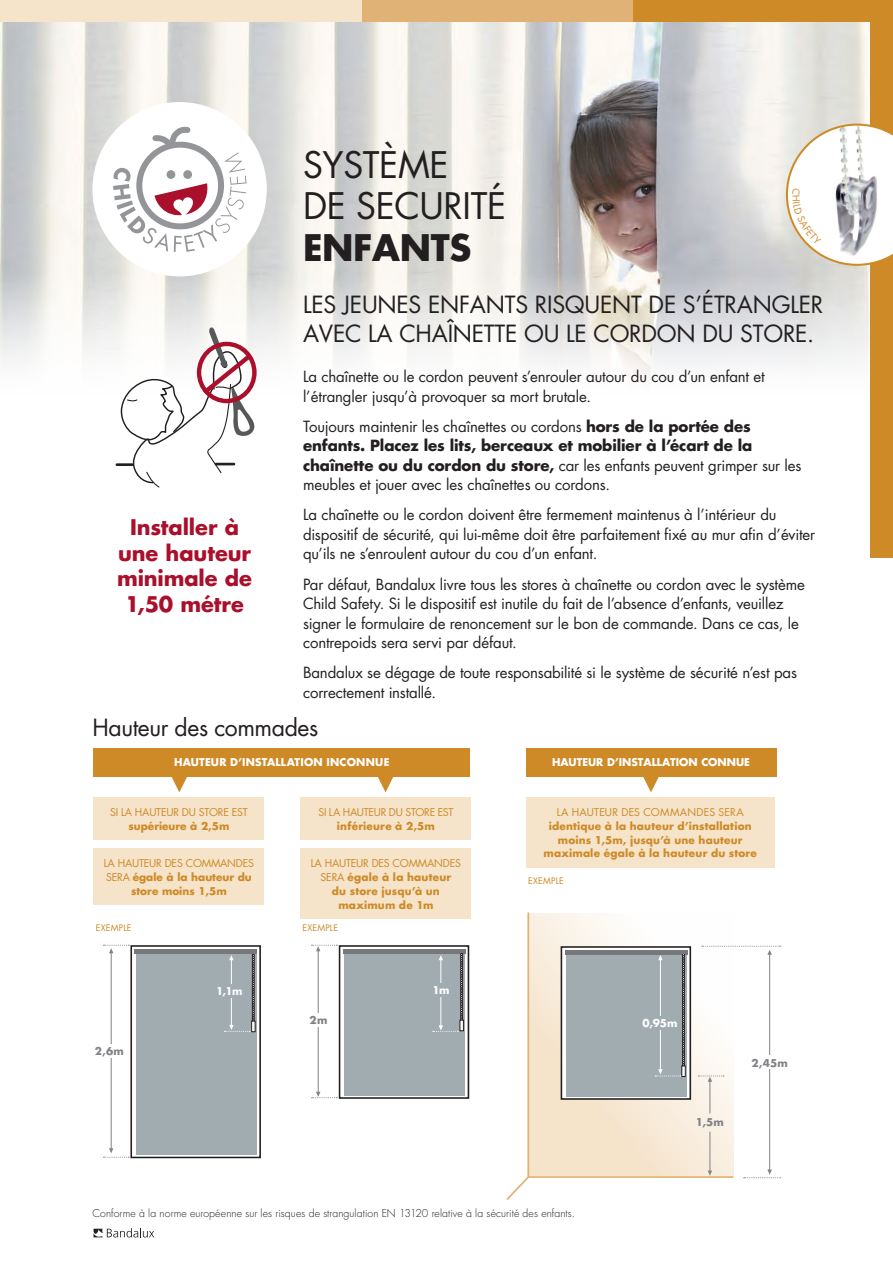
<style>
.page{position:relative;width:893px;height:1263px;background:#fff}
.page>*{position:absolute;margin:0;border:0;box-sizing:border-box;transform-origin:0 0}
.t1{font:35.7px/41.7px "Futura";color:#231f20}
.t2{font:700 35.7px "Futura";letter-spacing:-.01em;color:#231f20}
.t3{font:22.95px "Futura";letter-spacing:-.01em;color:#231f20}
.t4{font:700 21px/25.5px "Futura";letter-spacing:-.005em;color:#aa0f2b;text-align:center}
.t5{font:15px/19.5px "Futura";letter-spacing:-.01em;color:#231f20}
.t6{font:700 10.5px/14px "Futura";letter-spacing:.015em;color:#ce8a26;text-align:center}
.t7{font:10.5px "Futura";letter-spacing:-.02em;color:#ce8a26}
.t8{font:300 10.5px "Futura";letter-spacing:.005em;color:#231f20}
.t9{font:700 10.5px "Futura";color:#fff}
.t10{font:700 10.5px "Futura";letter-spacing:.02em;color:#fff}
.t11{font:10.5px "Futura";letter-spacing:.025em;color:#ce8a26}
.t12{font:700 10.5px "Futura";letter-spacing:.005em;color:#808285}
.t13{font:8.7px "Futura";letter-spacing:.02em;color:#ce8a26}
.s1{font-weight:700}
</style>
<div class="page">
<svg style="left:94px;top:1228px;width:60px;height:9px"></svg>
<img style="left:0;top:21px;width:871px;height:373px">
<div style="left:92px;top:102px;width:175px;height:174px;background:#fff;border-radius:50%"></div>
<svg style="left:113px;top:122px;width:133px;height:130px"></svg>
<hr style="left:117px;top:463px;width:15px;height:3px;background:#231f20">
<svg style="left:120px;top:327px;width:137px;height:161px"></svg>
<div style="left:526px;top:797px;width:249px;height:70px;background:#f5e3ca"></div>
<svg style="left:636px;top:776px;width:30px;height:16px"></svg>
<div style="left:526px;top:748px;width:250px;height:28px;background:#ce8a26"></div>
<svg style="left:529px;top:913px;width:204px;height:263px"></svg>
<div style="left:561px;top:947px;width:129px;height:152px;background:linear-gradient(to right,#fff,#fff)"></div>
<div style="left:561px;top:946px;width:130px;height:154px;border:2px solid #231f20"></div>
<div style="left:566px;top:955px;width:120px;height:141px;background:#a1acb1"></div>
<hr style="left:527px;top:912px;width:2px;height:265px;background:#e1b275">
<hr style="left:528px;top:1176px;width:205px;height:2px;background:#e1b275">
<svg style="left:506px;top:1174px;width:25px;height:26px"></svg>
<div style="left:301px;top:797px;width:170px;height:42px;background:#f5e3ca"></div>
<div style="left:94px;top:797px;width:170px;height:42px;background:#f5e3ca"></div>
<div style="left:301px;top:849px;width:170px;height:70px;background:#f5e3ca"></div>
<div style="left:94px;top:849px;width:170px;height:56px;background:#f5e3ca"></div>
<svg style="left:165px;top:776px;width:29px;height:16px"></svg>
<svg style="left:371px;top:776px;width:29px;height:16px"></svg>
<div style="left:94px;top:748px;width:376px;height:28px;background:#ce8a26"></div>
<div style="left:131px;top:946px;width:129px;height:211px;background:linear-gradient(to bottom,#fff,#fff)"></div>
<div style="left:130px;top:945px;width:131px;height:213px;border:2px solid #231f20"></div>
<div style="left:136px;top:954px;width:120px;height:201px;background:#a1acb1"></div>
<svg style="left:344px;top:1032px;width:121px;height:64px"></svg>
<div style="left:339px;top:945px;width:130px;height:154px;border:2px solid #231f20"></div>
<div style="left:344px;top:954px;width:120px;height:141px;background:#a1acb1"></div>
<hr style="left:318px;top:948px;width:1px;height:146px;background:#808285">
<svg style="left:311px;top:945px;width:26px;height:6px"></svg>
<svg style="left:311px;top:1092px;width:26px;height:6px"></svg>
<div style="left:301px;top:1013px;width:34px;height:14px;background:#fff"></div>
<hr style="left:709px;top:1132px;width:1px;height:39px;background:#808285">
<svg style="left:708px;top:1170px;width:4px;height:6px"></svg>
<svg style="left:343px;top:949px;width:123px;height:83px"></svg>
<svg style="left:565px;top:950px;width:122px;height:127px"></svg>
<svg style="left:698px;top:1075px;width:26px;height:7px"></svg>
<hr style="left:709px;top:1081px;width:1px;height:32px;background:#808285">
<hr style="left:769px;top:952px;width:1px;height:220px;background:#808285">
<svg style="left:702px;top:946px;width:79px;height:9px"></svg>
<svg style="left:744px;top:1169px;width:37px;height:9px"></svg>
<div style="left:749px;top:1055px;width:41px;height:14px;background:#fff"></div>
<hr style="left:111px;top:950px;width:1px;height:201px;background:#808285">
<svg style="left:103px;top:945px;width:154px;height:87px"></svg>
<svg style="left:103px;top:1148px;width:26px;height:10px"></svg>
<div style="left:92px;top:1044px;width:34px;height:13px;background:#fff"></div>
<div style="left:0;top:0;width:397px;height:21px;background:#f5e3ca"></div>
<div style="left:619px;top:0;width:274px;height:21px;background:#ce8a26"></div>
<div style="left:362px;top:0;width:270px;height:21px;background:#e1b275"></div>
<div style="left:871px;top:0;width:22px;height:558px;background:#ce8a26"></div>
<svg style="left:786px;top:124px;width:107px;height:142px"></svg>
<h1 class="t1" style="left:303px;top:143px;width:142px">SYSTÈME<br>DE SECURIT</h1>
<h1 class="t1" style="left:487px;top:185px;width:21px">É</h1>
<h1 class="t2" style="left:303px;top:223px;width:170px">ENFANTS</h1>
<h3 class="t4" style="left:117px;top:514px;width:136px">Installer à une hauteur minimale de<br>1,50 métre</h3>
<h2 class="t3" style="left:303px;top:288px;width:12px">LES</h2>
<h2 class="t3" style="left:343px;top:288px;width:206px">JEUNES ENFANTS RISQUE</h2>
<h2 class="t3" style="left:612px;top:288px;width:190px">NT DE S’ÉTRANGLER</h2>
<h2 class="t3" style="left:303px;top:318px;width:181px">AVEC LA CHAÎNETTE</h2>
<h2 class="t3" style="left:524px;top:318px;width:292px">OU LE CORDON DU STORE .</h2>
<p class="t5" style="left:303px;top:367px;width:463px">La chaînette ou le cordon peuvent s’enrouler autour du cou d’un enfant et l’étrangler jusqu’à provoquer sa mort brutale.</p>
<p class="t5" style="left:303px;top:416px;width:500px">Toujours maintenir les chaînettes ou cordons <span class="s1">hors de la portée des enfants. Placez les lits, berceaux et mobilier à l’écart de la chaînette ou du cordon du store,</span> car les enfants peuvent grimper sur les meubles et jouer avec les chaînettes ou cordons.</p>
<p class="t5" style="left:303px;top:505px;width:514px">La chaînette ou le cordon doivent être fermement maintenus à l’intérieur du dispositif de sécurité, qui lui-même doit être parfaitement fixé au mur afin d’éviter qu’ils ne s’enroulent autour du cou d’un enfant.</p>
<p class="t5" style="left:303px;top:574px;width:503px">Par défaut, Bandalux livre tous les stores à chaînette ou cordon avec le système Child Safety. Si le dispositif est inutile du fait de l’absence d’enfants, veuillez signer le formulaire de renoncement sur le bon de commande. Dans ce cas, le contrepoids sera servi par défaut.</p>
<p class="t5" style="left:303px;top:663px;width:495px">Bandalux se dégage de toute responsabilité si le système de sécurité n’est pas correctement installé.</p>
<h2 class="t3" style="left:92px;top:711px;width:227px">Hauteur des commades</h2>
<p class="t10" style="left:174px;top:755px;width:217px">HAUTEUR D’INSTALLATION INCONNUE</p>
<p class="t7" style="left:110px;top:804px;width:40px">SI LA HAUTEUR</p>
<p class="t7" style="left:182px;top:804px;width:56px">DUSTORE EST</p>
<p class="t6" style="left:128px;top:818px;width:102px">supérieure à 2,5m</p>
<p class="t7" style="left:104px;top:856px;width:29px">LA HAUTEUR</p>
<p class="t7" style="left:165px;top:856px;width:84px">DES COMMANDES</p>
<p class="t7" style="left:106px;top:870px;width:7px">SERA</p>
<p class="t6" style="left:131px;top:870px;width:122px;text-align:left">égale à la hauteur du store moins 1,5m</p>
<p class="t7" style="left:318px;top:804px;width:39px">SI LA HAUTEUR</p>
<p class="t7" style="left:389px;top:804px;width:54px">DUSTORE EST</p>
<p class="t6" style="left:337px;top:818px;width:99px">inférieure à 2,5m</p>
<p class="t7" style="left:311px;top:856px;width:29px">LA HAUTEUR</p>
<p class="t7" style="left:372px;top:856px;width:84px">DES COMMANDES</p>
<p class="t7" style="left:321px;top:870px;width:7px">SERA</p>
<p class="t6" style="left:347px;top:870px;width:105px">égale à la hauteur</p>
<p class="t6" style="left:332px;top:884px;width:109px">du store jusqu’à un</p>
<p class="t6" style="left:338px;top:898px;width:97px">maximum de 1m</p>
<p class="t13" style="left:96px;top:922px;width:32px">EXEMPLE</p>
<p class="t13" style="left:303px;top:922px;width:32px">EXEMPLE</p>
<p class="t9" style="left:552px;top:755px;width:199px">HAUTEUR D’INSTALLATION CONNUE</p>
<p class="t7" style="left:557px;top:804px;width:31px">LA HAUTEUR</p>
<p class="t11" style="left:621px;top:804px;width:101px">DES COMMANDES SERA</p>
<p class="t6" style="left:543px;top:818px;width:215px">identique à la hauteur d’installation moins 1,5m, jusqu’à une hauteur maximale égale à la hauteur du store</p>
<p class="t13" style="left:528px;top:874px;width:32px">EXEMPLE</p>
<p class="t12" style="left:95px;top:1044px;width:31px">2,6m</p>
<p class="t9" style="left:216px;top:984px;width:28px">1,1m</p>
<p class="t9" style="left:432px;top:983px;width:19px">1m</p>
<p class="t12" style="left:310px;top:1013px;width:19px">2m</p>
<p class="t9" style="left:642px;top:1016px;width:36px">0,95m</p>
<p class="t12" style="left:696px;top:1115px;width:30px">1,5m</p>
<p class="t12" style="left:752px;top:1055px;width:38px">2,45m</p>
<p class="t8" style="left:92px;top:1207px;width:484px">Conforme à la norme européenne sur les risques de strangulation EN 13120 relative à la sécurité des enfants.</p>
</div>
